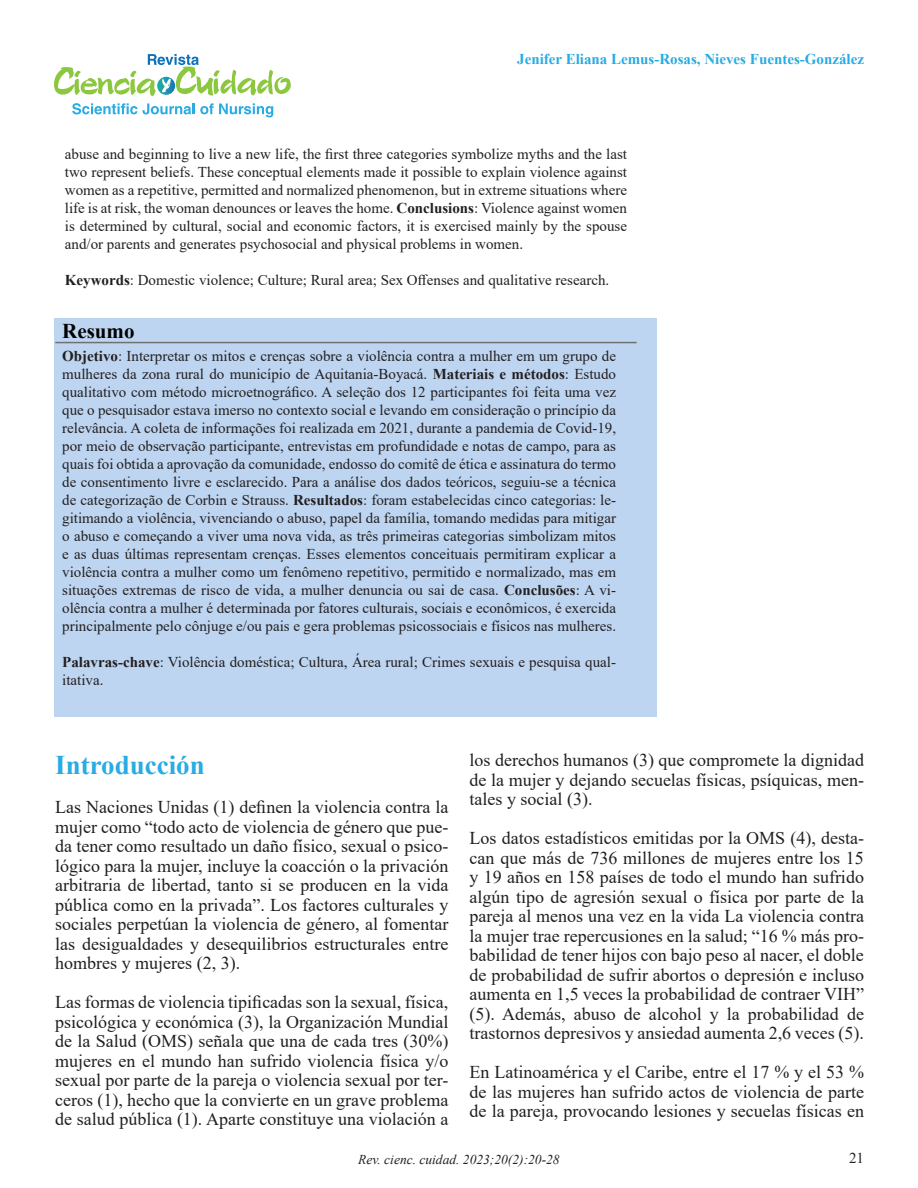
<style>
.page{position:relative;width:918px;height:1188px;background:#fff}
.page>*{position:absolute;margin:0;border:0;box-sizing:border-box;transform-origin:0 0}
.Subtitulos{font:700 27px "Times New Roman";color:#29abe3}
.t1{font:700 21px "Times New Roman";color:#000}
.Párrafos{font:18px/19.5px "Times New Roman";color:#231f20;text-align:justify}
.t2{font:15px/18px "Times New Roman";color:#231f20;text-align:justify}
.Encabezado{font:700 15px "Times New Roman";color:#29abe3}
.t3{font:italic 13.5px "Times New Roman";color:#231f20}
.s1{font-weight:700}
</style>
<div class="page">
<svg style="left:54px;top:54px;width:237px;height:42px"></svg>
<svg style="left:72px;top:103px;width:201px;height:14px"></svg>
<div style="left:54px;top:319px;width:603px;height:398px;background:#bdd5f1"></div>
<hr style="left:55px;top:342px;width:582px;height:1px;background:#707073">
<p class="Encabezado" style="left:517px;top:48px;width:348px">Jenifer Eliana Lemus-Rosas, Nieves Fuentes-González</p>
<p class="t2" style="left:65px;top:145px;width:564px">abuse and beginning to live a new life, the first three categories symbolize myths and the last two represent beliefs. These conceptual elements made it possible to explain violence against women as a repetitive, permitted and normalized phenomenon, but in extreme situations where life is at risk, the woman denounces or leaves the home. <span class="s1">Conclusions</span>: Violence against women is determined by cultural, social and economic factors, it is exercised mainly by the spouse and/or parents and generates psychosocial and physical problems in women.</p>
<p class="t2" style="left:65px;top:271px;width:546px"><span class="s1">Keywords</span>: Domestic violence; Culture; Rural area; Sex Offenses and qualitative research.</p>
<p class="t1" style="left:62px;top:316px;width:74px">Resumo</p>
<p class="t2" style="left:62px;top:346px;width:555px"><span class="s1">Objetivo</span>: Interpretar os mitos e crenças sobre a violência contra a mulher em um grupo de mulheres da zona rural do município de Aquitania-Boyacá. <span class="s1">Materiais e métodos</span>: Estudo qualitativo com método microetnográfico. A seleção dos 12 participantes foi feita uma vez que o pesquisador estava imerso no contexto social e levando em consideração o princípio da relevância. A coleta de informações foi realizada em 2021, durante a pandemia de Covid-19, por meio de observação participante, entrevistas em profundidade e notas de campo, para as quais foi obtida a aprovação da comunidade, endosso do comitê de ética e assinatura do termo de consentimento livre e esclarecido. Para a análise dos dados teóricos, seguiu-se a técnica de categorização de Corbin e Strauss. <span class="s1">Resultados</span>: foram estabelecidas cinco categorias: le&shy;gitimando a violência, vivenciando o abuso, papel da família, tomando medidas para mitigar o abuso e começando a viver uma nova vida, as três primeiras categorias simbolizam mitos e as duas últimas representam crenças. Esses elementos conceituais permitiram explicar a violência contra a mulher como um fenômeno repetitivo, permitido e normalizado, mas em situações extremas de risco de vida, a mulher denuncia ou sai de casa. <span class="s1">Conclusões</span>: A vi&shy;olência contra a mulher é determinada por fatores culturais, sociais e econômicos, é exercida principalmente pelo cônjuge e/ou pais e gera problemas psicossociais e físicos nas mulheres.</p>
<p class="t2" style="left:62px;top:652px;width:555px"><span class="s1">Palavras-chave</span>: Violência doméstica; Cultura, Área rural; Crimes sexuais e pesquisa qual&shy;itativa.</p>
<p class="Subtitulos" style="left:55px;top:745px;width:151px">Introducción</p>
<p class="Párrafos" style="left:55px;top:797px;width:395px">Las Naciones Unidas (1) definen la violencia contra la mujer como “todo acto de violencia de género que pue&shy;da tener como resultado un daño físico, sexual o psico&shy;lógico para la mujer, incluye la coacción o la privación arbitraria de libertad, tanto si se producen en la vida pública como en la privada”. Los factores culturales y sociales perpetúan la violencia de género, al fomentar las desigualdades y desequilibrios estructurales entre hombres y mujeres (2, 3).</p>
<p class="Párrafos" style="left:55px;top:992px;width:395px">Las formas de violencia tipificadas son la sexual, física, psicológica y económica (3), la Organización Mundial de la Salud (OMS) señala que una de cada tres (30%) mujeres en el mundo han sufrido violencia física y/o sexual por parte de la pareja o violencia sexual por ter&shy;ceros (1), hecho que la convierte en un grave problema de salud pública (1). Aparte constituye una violación a</p>
<p class="Párrafos" style="left:470px;top:750px;width:396px">los derechos humanos (3) que compromete la dignidad de la mujer y dejando secuelas físicas, psíquicas, men&shy;tales y social (3).</p>
<p class="Párrafos" style="left:470px;top:828px;width:396px">Los datos estadísticos emitidas por la OMS (4), desta&shy;can que más de 736 millones de mujeres entre los 15 y 19 años en 158 países de todo el mundo han sufrido algún tipo de agresión sexual o física por parte de la pareja al menos una vez en la vida La violencia contra la mujer trae repercusiones en la salud; “16 % más pro&shy;babilidad de tener hijos con bajo peso al nacer, el doble de probabilidad de sufrir abortos o depresión e incluso aumenta en 1,5 veces la probabilidad de contraer VIH” (5). Además, abuso de alcohol y la probabilidad de trastornos depresivos y ansiedad aumenta 2,6 veces (5).</p>
<p class="Párrafos" style="left:470px;top:1062px;width:396px">En Latinoamérica y el Caribe, entre el 17 % y el 53 % de las mujeres han sufrido actos de violencia de parte de la pareja, provocando lesiones y secuelas físicas en</p>
<p class="t3" style="left:358px;top:1150px;width:203px">Rev. cienc. cuidad. 2023;20(2):20-28</p>
<p class="t2" style="left:849px;top:1148px;width:16px">21</p>
</div>
